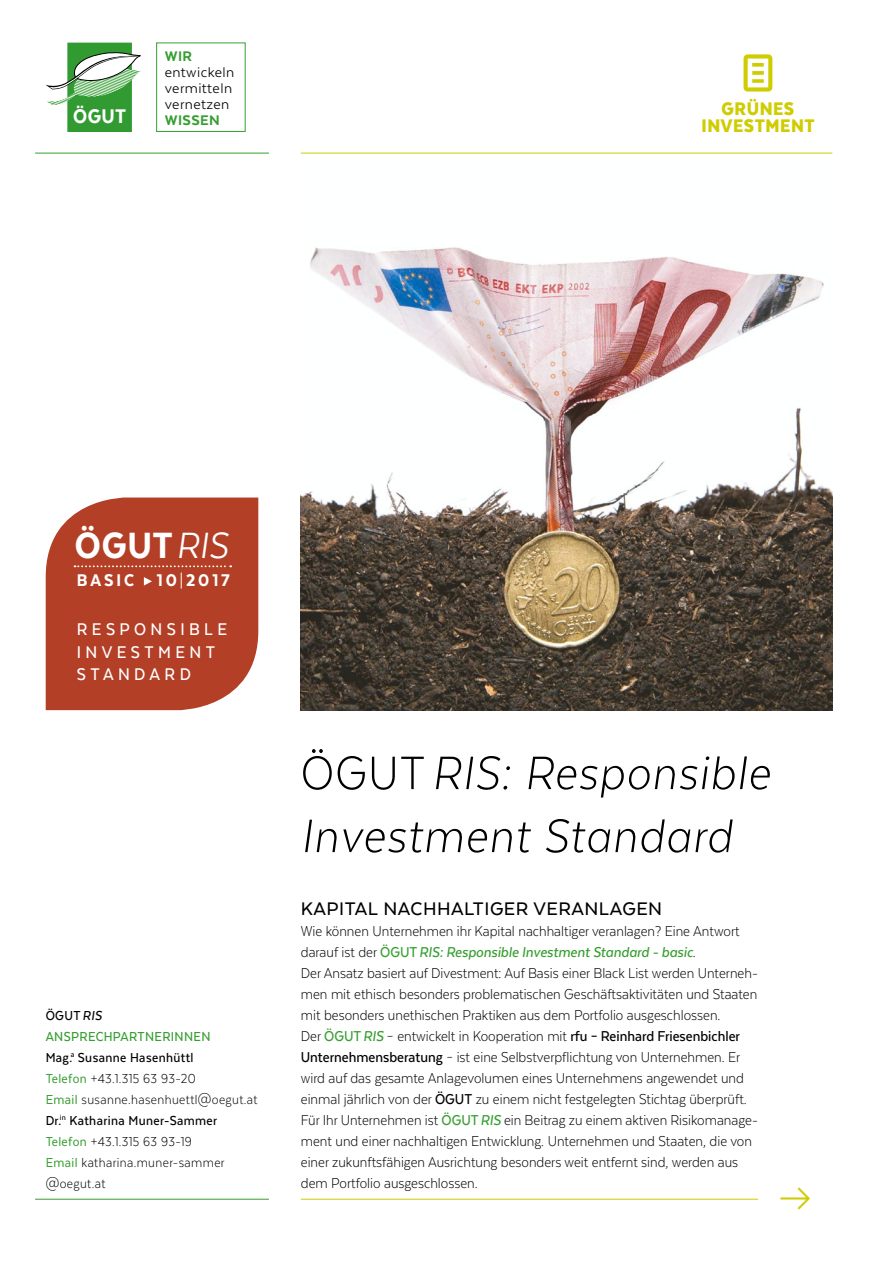
<style>
.page{position:relative;width:893px;height:1263px;background:#fff}
.page>*{position:absolute;margin:0;border:0;box-sizing:border-box;transform-origin:0 0}
.t1{font:82.5px "Entypo";color:#cfcc00}
.t2{font:italic 300 54px "Texta Narrow";letter-spacing:.025em;color:#000}
.t3{font:800 42.15px "Texta Narrow";color:#fff}
.t4{font:30px "Netto Icons OT";color:#cfcc00}
.t5{font:800 22.8px "Texta Narrow";color:#fff}
.t6{font:500 21px "Texta";letter-spacing:.025em;color:#000}
.t7{font:900 21px "Texta Narrow";letter-spacing:.025em;color:#cfcc00}
.t8{font:500 19.5px/22.5px "Texta Narrow";letter-spacing:.225em;color:#fff}
.t9{font:800 19.5px "Texta Narrow";letter-spacing:.15em;color:#fff}
.t10{font:300 16.5px/21px "Texta Narrow";color:#000}
.t11{font:16.05px "Texta";letter-spacing:.025em;color:#000}
.t12{font:800 16.05px "Texta";letter-spacing:.025em;color:#379e31}
.t13{font:300 15px/21px "Texta Narrow";letter-spacing:.025em;color:#000}
.t14{font:500 15px "Texta Narrow";letter-spacing:.025em;color:#000}
.t15{font:500 15px "Texta Narrow";letter-spacing:.025em;color:#379e31}
.s1{font-weight:400;font-style:italic}
.s2{font-weight:400}
.s3{font-style:italic}
.s4{font-weight:400;color:#379e31}
.s5{font-style:normal}
.s6{font-weight:500;color:#379e31}
.s7{font-weight:500;font-style:italic;color:#379e31}
.s8{font-weight:500}
</style>
<div class="page">
<img style="left:301px;top:247px;width:531px;height:463px">
<hr style="left:35px;top:1199px;width:234px;height:1px;background:#379e31">
<hr style="left:301px;top:153px;width:531px;height:1px;background:#cfcc00">
<hr style="left:301px;top:1199px;width:457px;height:1px;background:#cfcc00">
<div style="left:46px;top:497px;width:212px;height:213px;background:#b33f27"></div>
<svg style="left:75px;top:565px;width:156px;height:2px"></svg>
<svg style="left:45px;top:43px;width:96px;height:89px"></svg>
<div style="left:156px;top:43px;width:90px;height:89px;border:1px solid #379e31"></div>
<hr style="left:35px;top:153px;width:234px;height:1px;background:#379e31">
<svg style="left:144px;top:577px;width:8px;height:8px"></svg>
<p class="t5" style="left:73px;top:105px;width:54px">ÖGUT</p>
<p class="t12" style="left:165px;top:48px;width:29px">WIR</p>
<p class="t11" style="left:165px;top:64px;width:71px">entwickeln</p>
<p class="t11" style="left:165px;top:80px;width:69px">vermitteln</p>
<p class="t11" style="left:165px;top:96px;width:66px">vernetzen</p>
<p class="t12" style="left:165px;top:112px;width:57px">WISSEN</p>
<p class="t1" style="left:739px;top:17px;width:39px">l</p>
<p class="t7" style="left:722px;top:98px;width:74px">GRÜNES</p>
<p class="t7" style="left:702px;top:115px;width:115px">INVESTMENT</p>
<p class="t3" style="left:75px;top:524px;width:154px">ÖGUT<span class="s1">RIS</span></p>
<p class="t9" style="left:77px;top:570px;width:154px">BASIC 10<span class="s2">|</span>2017</p>
<p class="t8" style="left:77px;top:618px;width:152px">RESPONSIBLE<br>INVESTMENT<br>STANDARD</p>
<p class="t14" style="left:46px;top:1008px;width:58px">ÖGUT<span class="s3">RIS</span></p>
<p class="t15" style="left:46px;top:1029px;width:166px">ANSPRECHPARTNERINNEN</p>
<p class="t14" style="left:46px;top:1050px;width:149px">Mag.<sup>a</sup> Susanne Hasenhüttl</p>
<p class="t13" style="left:46px;top:1068px;width:152px"><span class="s4">Telefon</span> +43.1.315 63 93-20</p>
<p class="t13" style="left:46px;top:1089px;width:213px"><span class="s4">Email</span> susanne.hasenhuettl@oegut.at</p>
<p class="t14" style="left:46px;top:1113px;width:173px">Dr.<sup>in</sup> Katharina Muner-Sammer</p>
<p class="t13" style="left:46px;top:1131px;width:148px"><span class="s4">Telefon</span> +43.1.315 63 93-19</p>
<p class="t13" style="left:46px;top:1152px;width:180px"><span class="s4">Email</span> katharina.muner-sammer @oegut.at</p>
<p class="t2" style="left:301px;top:745px;width:470px"><span class="s5">ÖGUT</span>RIS: Responsible</p>
<p class="t2" style="left:301px;top:808px;width:432px">Investment Standard</p>
<p class="t6" style="left:301px;top:898px;width:363px">KAPITAL NACHHALTIGER VERANLAGEN</p>
<p class="t10" style="left:301px;top:920px;width:440px">Wie können Unternehmen ihr Kapital nachhaltiger veranlagen? Eine Antwort darauf ist der <span class="s6">ÖGUT</span><span class="s7">RIS: Responsible Investment Standard - basic</span>.</p>
<p class="t10" style="left:301px;top:962px;width:459px">Der Ansatz basiert auf Divestment: Auf Basis einer Black List werden Unterneh-</p>
<p class="t10" style="left:301px;top:983px;width:458px">men mit ethisch besonders problematischen Geschäftsaktivitäten und Staaten mit besonders unethischen Praktiken aus dem Portfolio ausgeschlossen.</p>
<p class="t10" style="left:301px;top:1025px;width:447px">Der <span class="s6">ÖGUT</span><span class="s7">RIS</span> – entwickelt in Kooperation mit <span class="s8">rfu – Reinhard Friesenbichler Unternehmensberatung</span> – ist eine Selbstverpflichtung von Unternehmen. Er wird auf das gesamte Anlagevolumen eines Unternehmens angewendet und einmal jährlich von der <span class="s8">ÖGUT</span> zu einem nicht festgelegten Stichtag überprüft.</p>
<p class="t10" style="left:301px;top:1109px;width:459px">Für Ihr Unternehmen ist <span class="s6">ÖGUT</span><span class="s7">RIS</span> ein Beitrag zu einem aktiven Risikomanage-</p>
<p class="t10" style="left:301px;top:1130px;width:453px">ment und einer nachhaltigen Entwicklung. Unternehmen und Staaten, die von einer zukunftsfähigen Ausrichtung besonders weit entfernt sind, werden aus dem Portfolio ausgeschlossen.</p>
<p class="t4" style="left:775px;top:1181px;width:41px">A</p>
</div>
